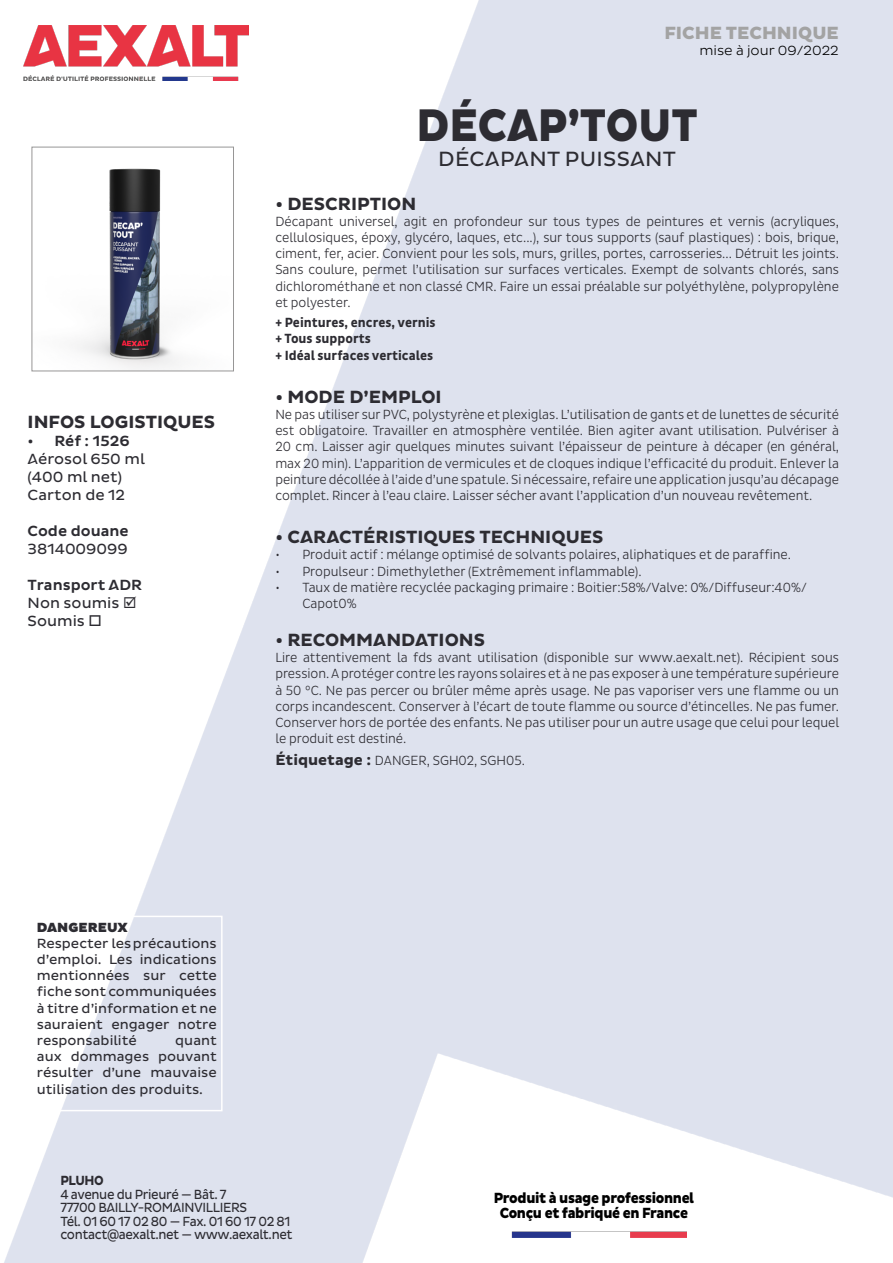
<style>
.page{position:relative;width:893px;height:1263px;background:#fff}
.page>*{position:absolute;margin:0;border:0;box-sizing:border-box;transform-origin:0 0}
.t1{font:46.5px "Aexalt Heavy";color:#2d2c32;scale:.9 1}
.t2{font:21px "Aexalt MS Regular";letter-spacing:.015em;color:#2d2c32}
.t3{font:18px "Aexalt MS Bold";color:#2d2c32}
.t4{font:18px "Aexalt Heavy";color:#a3a3a3}
.t5{font:15px/18px "Aexalt MS Regular";color:#2d2c32}
.t6{font:800 15px/15px "Aexalt";letter-spacing:-.025em;color:#000;text-align:center;scale:.9 1}
.t7{font:15px "Aexalt MS Medium";color:#2d2c32}
.t8{font:300 13.5px/16.2px "Pluto Sans Cond";color:#2d2c32;text-align:justify}
.t9{font:13.5px/16.2px "Aexalt MS Regular";letter-spacing:-.015em;color:#2d2c32;text-align:justify}
.t10{font:13.5px/13.5px "Aexalt MS Regular";letter-spacing:-.015em;color:#2d2c32;scale:.9 1}
.t11{font:700 13.5px/16.2px "Pluto Sans Cond";color:#2d2c32}
.t12{font:13.5px "Aexalt MS Light";color:#000}
.t13{font:13.5px "Aexalt MS Black";color:#2d2c32}
.t14{font:13.5px "Aexalt MS Bold";letter-spacing:-.03em;color:#2d2c32;scale:.9 1}
.s1{font-family:"Pluto Sans";font-weight:700;font-size:15px}
</style>
<div class="page">
<img style="left:4px;top:1px;width:889px;height:1262px">
<img style="left:500px;top:1230px;width:186px;height:7px">
<div style="left:31px;top:916px;width:192px;height:195px;border:2px solid #fff"></div>
<img style="left:23px;top:25px;width:226px;height:55px">
<img style="left:34px;top:149px;width:198px;height:220px">
<div style="left:32px;top:147px;width:202px;height:224px;border:1px solid #979696"></div>
<h3 class="t4" style="left:664px;top:22px;width:176px">FICHE TECHNIQUE</h3>
<p class="t12" style="left:699px;top:43px;width:141px">mise à jour 09/2022</p>
<h3 class="t3" style="left:28px;top:412px;width:189px">INFOS LOGISTIQUES</h3>
<p class="t7" style="left:28px;top:432px;width:104px">• Réf : 1526</p>
<p class="t5" style="left:28px;top:450px;width:119px">Aérosol 650 ml (400 ml net)<br>Carton de 12</p>
<p class="t7" style="left:28px;top:522px;width:103px">Code douane</p>
<p class="t5" style="left:28px;top:540px;width:102px">3814009099</p>
<p class="t7" style="left:28px;top:576px;width:116px">Transport ADR</p>
<p class="t5" style="left:28px;top:594px;width:110px">Non soumis ☑<br>Soumis □</p>
<h1 class="t1" style="left:416px;top:99px;width:314px">DÉCAP’TOUT</h1>
<h2 class="t2" style="left:438px;top:147px;width:239px">DÉCAPANT PUISSANT</h2>
<h3 class="t3" style="left:275px;top:193px;width:142px">• DESCRIPTION</h3>
<p class="t8" style="left:275px;top:213px;width:565px">Décapant universel, agit en profondeur sur tous types de peintures et vernis (acryliques, cellulosiques, époxy, glycéro, laques, etc...), sur tous supports (sauf plastiques) : bois, brique, ciment, fer, acier. Convient pour les sols, murs, grilles, portes, carrosseries... Détruit les joints.<br>Sans coulure, permet l’utilisation sur surfaces verticales. Exempt de solvants chlorés, sans dichlorométhane et non classé CMR. Faire un essai préalable sur polyéthylène, polypropylène et polyester.</p>
<p class="t11" style="left:275px;top:315px;width:162px">+ Peintures, encres, vernis + Tous supports<br>+ Idéal surfaces verticales</p>
<h3 class="t3" style="left:275px;top:386px;width:168px">• MODE D’EMPLOI</h3>
<p class="t8" style="left:275px;top:406px;width:565px">Ne pas utiliser sur PVC, polystyrène et plexiglas. L’utilisation de gants et de lunettes de sécurité est obligatoire. Travailler en atmosphère ventilée. Bien agiter avant utilisation. Pulvériser à 20 cm. Laisser agir quelques minutes suivant l’épaisseur de peinture à décaper (en général, max 20 min). L’apparition de vermicules et de cloques indique l’efficacité du produit. Enlever la peinture décollée à l’aide d’une spatule. Si nécessaire, refaire une application jusqu’au décapage complet. Rincer à l’eau claire. Laisser sécher avant l’application d’un nouveau revêtement.</p>
<h3 class="t3" style="left:275px;top:527px;width:329px">• CARACTÉRISTIQUES TECHNIQUES</h3>
<p class="t8" style="left:275px;top:547px;width:517px">• Produit actif : mélange optimisé de solvants polaires, aliphatiques et de paraffine.</p>
<p class="t8" style="left:275px;top:563px;width:368px">• Propulseur : Dimethylether (Extrêmement inflammable).</p>
<p class="t8" style="left:302px;top:579px;width:506px;text-indent:-27px">• Taux de matière recyclée packaging primaire : Boitier:58%/Valve: 0%/Diffuseur:40%/<br>Capot0%</p>
<h3 class="t3" style="left:275px;top:629px;width:211px">• RECOMMANDATIONS</h3>
<p class="t8" style="left:275px;top:649px;width:565px">Lire attentivement la fds avant utilisation (disponible sur www.aexalt.net). Récipient sous pression. A protéger contre les rayons solaires et à ne pas exposer à une température supérieure à 50 °C. Ne pas percer ou brûler même après usage. Ne pas vaporiser vers une flamme ou un corps incandescent. Conserver à l’écart de toute flamme ou source d’étincelles. Ne pas fumer.<br>Conserver hors de portée des enfants. Ne pas utiliser pour un autre usage que celui pour lequel le produit est destiné.</p>
<p class="t8" style="left:275px;top:753px;width:251px"><span class="s1">Étiquetage :</span> DANGER, SGH02, SGH05.</p>
<p class="t13" style="left:37px;top:919px;width:92px">DANGEREUX</p>
<p class="t9" style="left:37px;top:935px;width:181px">Respecter les précautions d’emploi. Les indications mentionnées sur cette fiche sont communiquées à titre d’information et ne sauraient engager notre responsabilité</p>
<p class="t9" style="left:37px;top:1032px;width:181px;text-indent:138px">quant aux dommages pouvant résulter d’une mauvaise utilisation des produits.</p>
<p class="t14" style="left:60px;top:1173px;width:50px">PLUHO</p>
<p class="t10" style="left:60px;top:1187px;width:260px">4 avenue du Prieuré — Bât. 7<br>77700 BAILLY-ROMAINVILLIERS<br>Tél. 01 60 17 02 80 — Fax. 01 60 17 02 81 contact@aexalt.net — www.aexalt.net</p>
<p class="t6" style="left:494px;top:1191px;width:224px">Produit à usage professionnel<br>Conçu et fabriqué en France</p>
</div>
